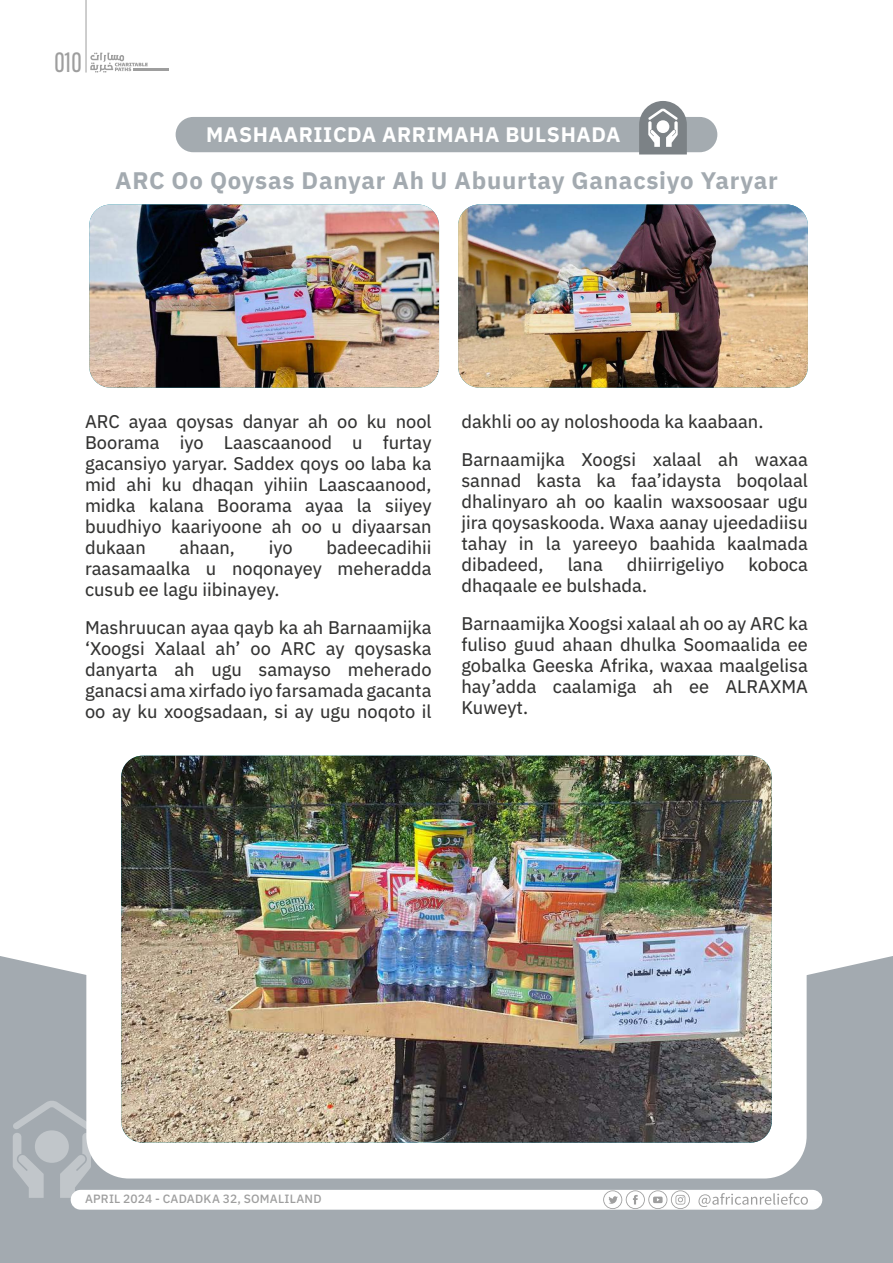
<style>
.page{position:relative;width:893px;height:1263px;background:#fff}
.page>*{position:absolute;margin:0;border:0;box-sizing:border-box;transform-origin:0 0}
.t1{font:30px "Acumin Variable Concept";color:#9e9e9e}
.t2{font:700 24px "IBM Plex Sans Arabic";letter-spacing:.03em;color:#a3aab0}
.t3{font:700 21px "IBM Plex Sans Arabic";letter-spacing:.03em;color:#fff}
.t4{font:18.3px/21px "IBM Plex Sans Arabic Text";color:#343433}
.t5{font:500 12px "IBM Plex Sans Arabic";letter-spacing:.02em;color:#9e9e9e}
</style>
<div class="page">
<div style="left:0;top:956px;width:893px;height:307px;background:#a3aab0"></div>
<div style="left:71px;top:1190px;width:751px;height:20px;background:#fff;border-radius:10px"></div>
<svg style="left:13px;top:1100px;width:78px;height:98px;background:#b1b7bc"></svg>
<svg style="left:698px;top:1193px;width:110px;height:14px"></svg>
<svg style="left:603px;top:1190px;width:87px;height:19px"></svg>
<hr style="left:86px;top:0;width:1px;height:73px;background:#9e9e9e">
<svg style="left:90px;top:53px;width:58px;height:20px"></svg>
<hr style="left:133px;top:68px;width:36px;height:3px;background:#9e9e9e">
<div style="left:176px;top:117px;width:541px;height:35px;background:#a4abb0;border-radius:18px"></div>
<svg style="left:639px;top:101px;width:48px;height:53px;background:#a2a6a9"></svg>
<div style="left:86px;top:723px;width:721px;height:455px;background:#fff;border-radius:43px"></div>
<img style="left:121px;top:756px;width:651px;height:387px">
<img style="left:458px;top:204px;width:350px;height:184px">
<img style="left:89px;top:204px;width:350px;height:184px">
<h1 class="t1" style="left:55px;top:41px;width:29px">010</h1>
<p class="t3" style="left:206px;top:123px;width:416px">MASHAARIICDA ARRIMAHA BULSHADA</p>
<h2 class="t2" style="left:115px;top:167px;width:664px">ARC Oo Qoysas Danyar Ah U Abuurtay Ganacsiyo Yaryar</h2>
<p class="t4" style="left:85px;top:411px;width:36px">ARC</p>
<p class="t4" style="left:129px;top:411px;width:40px">ayaa</p>
<p class="t4" style="left:176px;top:411px;width:59px">qoysas</p>
<p class="t4" style="left:243px;top:411px;width:58px">danyar</p>
<p class="t4" style="left:308px;top:411px;width:22px">ah</p>
<p class="t4" style="left:337px;top:411px;width:22px">oo</p>
<p class="t4" style="left:367px;top:411px;width:22px">ku</p>
<p class="t4" style="left:396px;top:411px;width:37px">nool</p>
<p class="t4" style="left:180px;top:432px;width:25px">iyo</p>
<p class="t4" style="left:224px;top:432px;width:110px">Laascaanood</p>
<p class="t4" style="left:383px;top:432px;width:50px">furtay</p>
<p class="t4" style="left:85px;top:432px;width:76px">Boorama</p>
<p class="t4" style="left:85px;top:453px;width:348px">gacansiyo yaryar. Saddex qoys oo laba ka</p>
<p class="t4" style="left:318px;top:474px;width:115px">Laascaanood,</p>
<p class="t4" style="left:352px;top:432px;width:12px">u</p>
<p class="t4" style="left:85px;top:474px;width:33px">mid</p>
<p class="t4" style="left:127px;top:474px;width:26px">ahi</p>
<p class="t4" style="left:264px;top:474px;width:46px">yihiin</p>
<p class="t4" style="left:162px;top:474px;width:22px">ku</p>
<p class="t4" style="left:192px;top:474px;width:63px">dhaqan</p>
<p class="t4" style="left:85px;top:495px;width:52px">midka</p>
<p class="t4" style="left:149px;top:495px;width:56px">kalana</p>
<p class="t4" style="left:217px;top:495px;width:76px">Boorama</p>
<p class="t4" style="left:305px;top:495px;width:40px">ayaa</p>
<p class="t4" style="left:357px;top:495px;width:16px">la</p>
<p class="t4" style="left:385px;top:495px;width:48px">siiyey</p>
<p class="t4" style="left:85px;top:516px;width:78px">buudhiyo</p>
<p class="t4" style="left:171px;top:516px;width:92px">kaariyoone</p>
<p class="t4" style="left:272px;top:516px;width:22px">ah</p>
<p class="t4" style="left:302px;top:516px;width:22px">oo</p>
<p class="t4" style="left:332px;top:516px;width:12px">u</p>
<p class="t4" style="left:352px;top:516px;width:81px">diyaarsan</p>
<p class="t4" style="left:85px;top:537px;width:62px">dukaan</p>
<p class="t4" style="left:180px;top:537px;width:57px">ahaan,</p>
<p class="t4" style="left:269px;top:537px;width:25px">iyo</p>
<p class="t4" style="left:326px;top:537px;width:107px">badeecadihii</p>
<p class="t4" style="left:85px;top:558px;width:196px">raasamaalka<br>cusub ee lagu iibinayey.</p>
<p class="t4" style="left:85px;top:617px;width:348px;text-align:right">Mashruucan ayaa qayb ka ah Barnaamijka qoysaska</p>
<p class="t4" style="left:338px;top:558px;width:96px">meheradda</p>
<p class="t4" style="left:232px;top:558px;width:91px">noqonayey</p>
<p class="t4" style="left:206px;top:558px;width:12px">u</p>
<p class="t4" style="left:215px;top:638px;width:27px">ah’</p>
<p class="t4" style="left:85px;top:638px;width:61px">‘Xoogsi</p>
<p class="t4" style="left:155px;top:638px;width:52px">Xalaal</p>
<p class="t4" style="left:281px;top:638px;width:36px">ARC</p>
<p class="t4" style="left:251px;top:638px;width:22px">oo</p>
<p class="t4" style="left:326px;top:638px;width:20px">ay</p>
<p class="t4" style="left:85px;top:659px;width:348px">danyarta ganacsiamaxirfadoiyofarsamadagacanta oo ay ku xoogsadaan, si ay ugu noqoto il</p>
<p class="t4" style="left:174px;top:659px;width:22px">ah</p>
<p class="t4" style="left:348px;top:659px;width:85px">meherado</p>
<p class="t4" style="left:211px;top:659px;width:32px">ugu</p>
<p class="t4" style="left:258px;top:659px;width:74px">samayso</p>
<p class="t4" style="left:755px;top:403px;width:54px;line-height:38px;text-indent:-294px">dakhli oo ay noloshooda ka kaabaan. waxaa</p>
<p class="t4" style="left:461px;top:449px;width:105px">Barnaamijka</p>
<p class="t4" style="left:581px;top:449px;width:56px">Xoogsi</p>
<p class="t4" style="left:653px;top:449px;width:51px">xalaal</p>
<p class="t4" style="left:718px;top:449px;width:22px">ah</p>
<p class="t4" style="left:461px;top:470px;width:62px">sannad</p>
<p class="t4" style="left:537px;top:470px;width:46px">kasta</p>
<p class="t4" style="left:596px;top:470px;width:21px">ka</p>
<p class="t4" style="left:631px;top:470px;width:91px">faa’idaysta</p>
<p class="t4" style="left:736px;top:470px;width:73px">boqolaal</p>
<p class="t4" style="left:461px;top:491px;width:88px">dhalinyaro</p>
<p class="t4" style="left:461px;top:512px;width:348px">jira qoysaskooda. Waxa aanay ujeedadiisu</p>
<p class="t4" style="left:727px;top:533px;width:82px">kaalmada</p>
<p class="t4" style="left:613px;top:491px;width:51px">kaalin</p>
<p class="t4" style="left:556px;top:491px;width:22px">ah</p>
<p class="t4" style="left:777px;top:491px;width:32px">ugu</p>
<p class="t4" style="left:585px;top:491px;width:22px">oo</p>
<p class="t4" style="left:671px;top:491px;width:99px">waxsoosaar</p>
<p class="t4" style="left:519px;top:533px;width:17px">in</p>
<p class="t4" style="left:649px;top:533px;width:67px">baahida</p>
<p class="t4" style="left:461px;top:533px;width:47px">tahay</p>
<p class="t4" style="left:546px;top:533px;width:16px">la</p>
<p class="t4" style="left:573px;top:533px;width:66px">yareeyo</p>
<p class="t4" style="left:461px;top:554px;width:187px">dibadeed,<br>dhaqaale ee bulshada.</p>
<p class="t4" style="left:461px;top:613px;width:348px;text-align:right">Barnaamijka Xoogsi xalaal ah oo ay ARC ka fuliso guud ahaan dhulka Soomaalida ee gobalka Geeska Afrika, waxaa maalgelisa<br>ALRAXMA</p>
<p class="t4" style="left:627px;top:554px;width:99px">dhiirrigeliyo</p>
<p class="t4" style="left:568px;top:554px;width:37px">lana</p>
<p class="t4" style="left:748px;top:554px;width:61px">koboca</p>
<p class="t4" style="left:461px;top:676px;width:77px">hay’adda<br>Kuweyt.</p>
<p class="t4" style="left:553px;top:676px;width:85px">caalamiga</p>
<p class="t4" style="left:653px;top:676px;width:22px">ah</p>
<p class="t4" style="left:689px;top:676px;width:22px">ee</p>
<p class="t5" style="left:85px;top:1192px;width:238px">APRIL 2024 - CADADKA 32, SOMALILAND</p>
</div>
